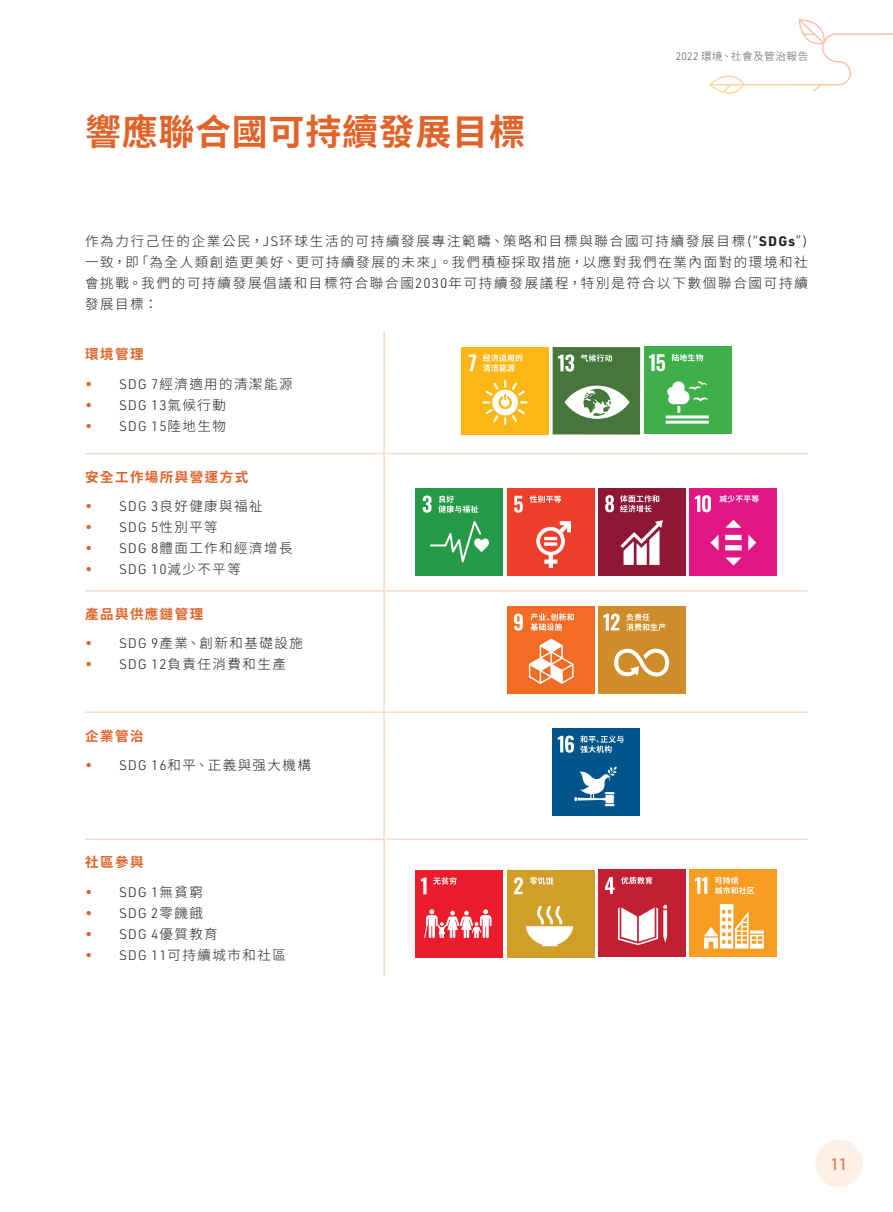
<style>
.page{position:relative;width:893px;height:1212px;background:#fff}
.page>*{position:absolute;margin:0;border:0;box-sizing:border-box;transform-origin:0 0}
.t1{font:700 36px "Source Han Sans TC";letter-spacing:.02em;color:#e06329}
.t2{font:500 16.5px "URWDIN";color:#e6804a}
.Body_Text{font:300 13.5px/21px "Source Han Sans TC";letter-spacing:.11em;color:#231f20;text-align:justify}
.Body_Text-2{font:300 13.5px "URWDIN";letter-spacing:.06em;color:#231f20}
.Body_Text-3{font:700 13.5px "Source Han Sans TC";letter-spacing:.11em;color:#e06329}
.t3{font:300 10.5px "Source Han Sans TC";letter-spacing:.06em;color:#57585a}
.s1{font-family:"URWDIN"}
.s2{font-family:"URWDIN";font-weight:700}
.s3{font-family:"URWDIN";color:#e06329}
.s4{color:#e06329}
.s5{font-family:"Source Han Sans TC"}
</style>
<div class="page">
<svg style="left:709px;top:19px;width:184px;height:75px"></svg>
<div style="left:815px;top:1140px;width:48px;height:47px;background:#fcf0e7;border-radius:50%"></div>
<hr style="left:383px;top:331px;width:2px;height:30px;background:#f8dac6">
<hr style="left:383px;top:361px;width:2px;height:77px;background:#f8dac6">
<svg style="left:383px;top:438px;width:2px;height:15px"></svg>
<hr style="left:85px;top:453px;width:299px;height:1px;background:#f8dac6">
<hr style="left:383px;top:454px;width:2px;height:29px;background:#f8dac6">
<hr style="left:384px;top:453px;width:424px;height:1px;background:#f8dac6">
<hr style="left:383px;top:483px;width:2px;height:93px;background:#f8dac6">
<svg style="left:383px;top:576px;width:2px;height:14px"></svg>
<svg style="left:383px;top:697px;width:2px;height:14px"></svg>
<hr style="left:85px;top:590px;width:299px;height:2px;background:#f8dac6">
<hr style="left:85px;top:711px;width:299px;height:2px;background:#f8dac6">
<hr style="left:383px;top:592px;width:2px;height:28px;background:#f8dac6">
<hr style="left:384px;top:590px;width:424px;height:2px;background:#f8dac6">
<hr style="left:384px;top:711px;width:424px;height:2px;background:#f8dac6">
<hr style="left:383px;top:620px;width:2px;height:77px;background:#f8dac6">
<div style="left:461px;top:347px;width:88px;height:87px;background:#fcb615"></div>
<svg style="left:469px;top:355px;width:7px;height:16px"></svg>
<svg style="left:483px;top:354px;width:39px;height:18px"></svg>
<svg style="left:483px;top:380px;width:45px;height:45px"></svg>
<svg style="left:553px;top:347px;width:87px;height:88px;background:#688f5f"></svg>
<div style="left:644px;top:347px;width:87px;height:87px;background:#3eaf49"></div>
<svg style="left:649px;top:354px;width:16px;height:17px"></svg>
<svg style="left:672px;top:354px;width:31px;height:7px"></svg>
<hr style="left:666px;top:415px;width:43px;height:3px;background:#fff">
<hr style="left:666px;top:421px;width:43px;height:3px;background:#fff">
<svg style="left:667px;top:381px;width:41px;height:32px"></svg>
<div style="left:416px;top:488px;width:87px;height:88px;background:#269b47"></div>
<svg style="left:423px;top:495px;width:9px;height:18px"></svg>
<svg style="left:438px;top:495px;width:40px;height:18px"></svg>
<svg style="left:430px;top:521px;width:59px;height:41px"></svg>
<svg style="left:507px;top:488px;width:87px;height:88px;background:#f0503e"></svg>
<svg style="left:544px;top:542px;width:13px;height:4px"></svg>
<div style="left:598px;top:488px;width:88px;height:87px;background:#8e1737"></div>
<svg style="left:605px;top:495px;width:9px;height:17px"></svg>
<svg style="left:620px;top:495px;width:39px;height:17px"></svg>
<svg style="left:620px;top:520px;width:43px;height:45px"></svg>
<div style="left:690px;top:488px;width:87px;height:87px;background:#e11584"></div>
<svg style="left:695px;top:495px;width:16px;height:17px"></svg>
<svg style="left:719px;top:495px;width:40px;height:7px"></svg>
<div style="left:725px;top:545px;width:17px;height:5px;background:#fff"></div>
<div style="left:725px;top:535px;width:17px;height:5px;background:#fff"></div>
<svg style="left:725px;top:520px;width:16px;height:8px"></svg>
<svg style="left:748px;top:535px;width:8px;height:15px"></svg>
<svg style="left:725px;top:557px;width:16px;height:8px"></svg>
<svg style="left:710px;top:535px;width:8px;height:15px"></svg>
<div style="left:507px;top:606px;width:87px;height:88px;background:#f36c24"></div>
<svg style="left:514px;top:613px;width:9px;height:18px"></svg>
<svg style="left:531px;top:613px;width:43px;height:18px"></svg>
<svg style="left:529px;top:639px;width:45px;height:45px"></svg>
<div style="left:598px;top:606px;width:88px;height:88px;background:#cf8d29"></div>
<svg style="left:603px;top:613px;width:17px;height:17px"></svg>
<svg style="left:626px;top:613px;width:39px;height:18px"></svg>
<svg style="left:614px;top:648px;width:55px;height:29px"></svg>
<hr style="left:383px;top:713px;width:2px;height:29px;background:#f8dac6">
<hr style="left:383px;top:742px;width:2px;height:82px;background:#f8dac6">
<svg style="left:383px;top:824px;width:2px;height:14px"></svg>
<hr style="left:85px;top:838px;width:299px;height:2px;background:#f8dac6">
<hr style="left:383px;top:840px;width:2px;height:29px;background:#f8dac6">
<hr style="left:384px;top:838px;width:424px;height:2px;background:#f8dac6">
<hr style="left:383px;top:869px;width:2px;height:92px;background:#f8dac6">
<svg style="left:383px;top:961px;width:2px;height:15px"></svg>
<div style="left:553px;top:728px;width:87px;height:88px;background:#01558a"></div>
<svg style="left:558px;top:735px;width:16px;height:18px"></svg>
<svg style="left:580px;top:735px;width:44px;height:18px"></svg>
<svg style="left:574px;top:766px;width:43px;height:40px"></svg>
<div style="left:416px;top:870px;width:87px;height:87px;background:#eb1c2c"></div>
<svg style="left:421px;top:877px;width:5px;height:17px"></svg>
<svg style="left:433px;top:877px;width:24px;height:8px"></svg>
<svg style="left:424px;top:909px;width:67px;height:30px"></svg>
<svg style="left:507px;top:870px;width:87px;height:87px;background:#d7ac46"></svg>
<div style="left:598px;top:869px;width:88px;height:88px;background:#c21f32"></div>
<svg style="left:605px;top:877px;width:10px;height:17px"></svg>
<svg style="left:621px;top:877px;width:31px;height:7px"></svg>
<svg style="left:618px;top:905px;width:49px;height:40px"></svg>
<div style="left:690px;top:869px;width:87px;height:88px;background:#f89c24"></div>
<svg style="left:695px;top:877px;width:12px;height:17px"></svg>
<svg style="left:715px;top:877px;width:39px;height:17px"></svg>
<svg style="left:704px;top:904px;width:60px;height:45px"></svg>
<h1 class="t1" style="left:85px;top:111px;width:441px">響應聯合國可持續發展目標</h1>
<p class="t3" style="left:676px;top:50px;width:134px"><span class="s1">2022</span> 環境、社會及管治報告</p>
<p class="Body_Text" style="left:85px;top:231px;width:724px">作為力行己任的企業公民，<span class="s1">JS</span>环球生活的可持續發展專注範疇、策略和目標與聯合國可持續發展目標<span class="s1">(“</span><span class="s2">SDGs</span><span class="s1">”)</span>一致，即「為全人類創造更美好、更可持續發展的未來」。我們積極採取措施，以應對我們在業內面對的環境和社會挑戰。我們的可持續發展倡議和目標符合聯合國<span class="s1">2030</span>年可持續發展議程，特別是符合以下數個聯合國可持續發展目標：</p>
<p class="Body_Text-3" style="left:85px;top:347px;width:60px">環境管理</p>
<p class="Body_Text" style="left:85px;top:374px;width:209px"><span class="s3">•</span> <span class="s1">SDG 7</span>經濟適用的清潔能源</p>
<p class="Body_Text-2" style="left:85px;top:396px;width:142px"><span class="s4">•</span> SDG 13<span class="s5">氣候行動</span></p>
<p class="Body_Text-2" style="left:85px;top:417px;width:142px"><span class="s4">•</span> SDG 15<span class="s5">陸地生物</span></p>
<p class="Body_Text-3" style="left:85px;top:469px;width:165px">安全工作場所與營運方式</p>
<p class="Body_Text" style="left:85px;top:496px;width:179px"><span class="s3">•</span> <span class="s1">SDG 3</span>良好健康與福祉</p>
<p class="Body_Text-2" style="left:85px;top:518px;width:134px"><span class="s4">•</span> SDG 5<span class="s5">性別平等</span></p>
<p class="Body_Text" style="left:85px;top:538px;width:209px"><span class="s3">•</span> <span class="s1">SDG 8</span>體面工作和經濟增長</p>
<p class="Body_Text-2" style="left:85px;top:560px;width:157px"><span class="s4">•</span> SDG 10<span class="s5">減少不平等</span></p>
<p class="Body_Text-3" style="left:85px;top:606px;width:120px">產品與供應鏈管理</p>
<p class="Body_Text" style="left:85px;top:633px;width:219px"><span class="s3">•</span> <span class="s1">SDG 9</span>產業、創新和基礎設施</p>
<p class="Body_Text" style="left:85px;top:654px;width:202px"><span class="s3">•</span> <span class="s1">SDG 12</span>負責任消費和生產</p>
<p class="Body_Text-3" style="left:85px;top:728px;width:60px">企業管治</p>
<p class="Body_Text" style="left:85px;top:755px;width:228px"><span class="s3">•</span> <span class="s1">SDG 16</span>和平、正義與强大機構</p>
<p class="Body_Text-3" style="left:85px;top:854px;width:60px">社區參與</p>
<p class="Body_Text-2" style="left:85px;top:883px;width:119px"><span class="s4">•</span> SDG 1<span class="s5">無貧窮</span></p>
<p class="Body_Text-2" style="left:85px;top:904px;width:119px"><span class="s4">•</span> SDG 2<span class="s5">零饑餓</span></p>
<p class="Body_Text-2" style="left:85px;top:925px;width:134px"><span class="s4">•</span> SDG 4<span class="s5">優質教育</span></p>
<p class="Body_Text" style="left:85px;top:944px;width:202px"><span class="s3">•</span> <span class="s1">SDG 11</span>可持續城市和社區</p>
<p class="t2" style="left:830px;top:1153px;width:19px">11</p>
</div>
